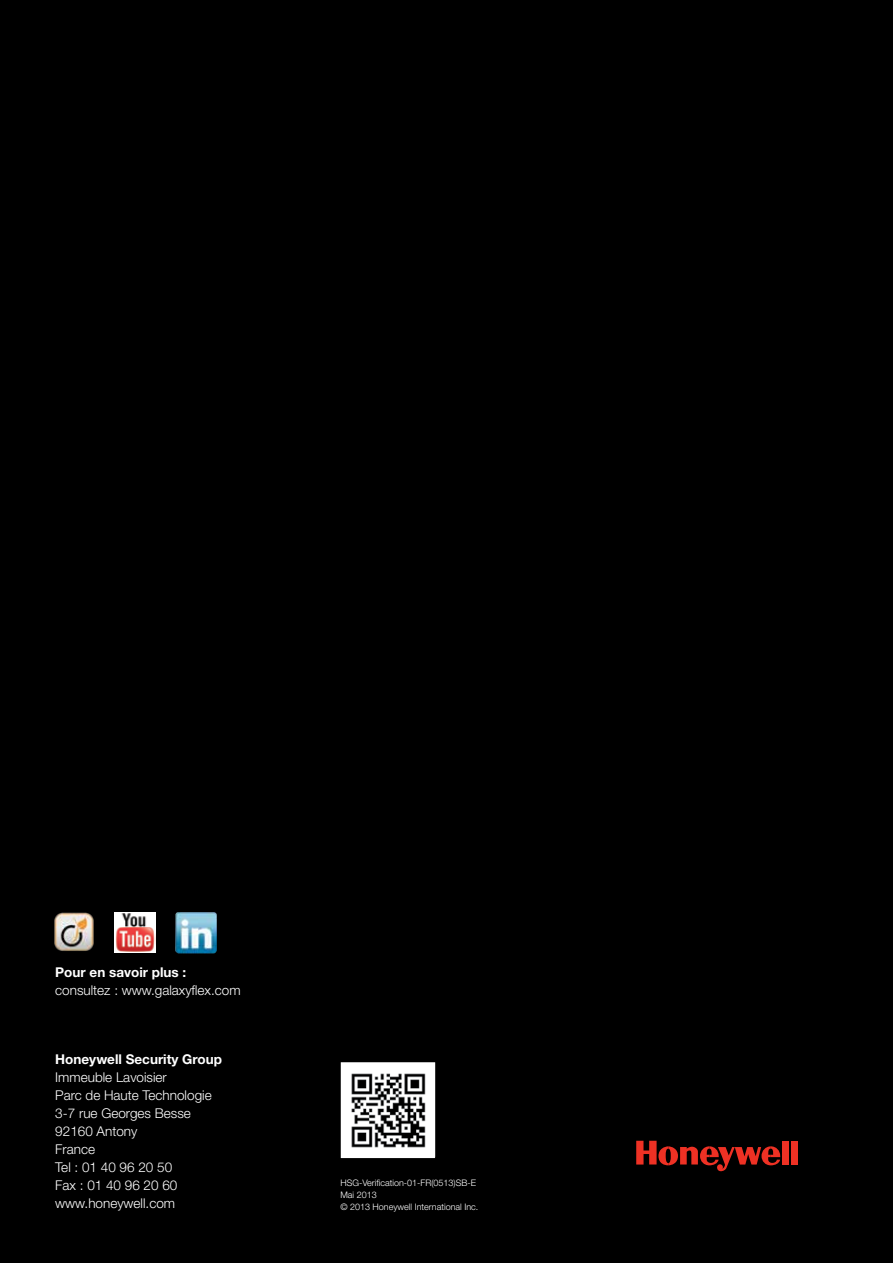
<style>
.page{position:relative;width:893px;height:1263px;background:#000}
.page>*{position:absolute;margin:0;border:0;box-sizing:border-box;transform-origin:0 0}
.t1{font:300 13.5px/18px "Helvetica Neue";color:#fff}
.t2{font:700 13.5px "Helvetica Neue";color:#fff}
.t3{font:300 9px/12px "Helvetica Neue";color:#fff}
</style>
<div class="page">
<div style="left:782px;top:1141px;width:6px;height:23px;background:#ee3124"></div>
<div style="left:791px;top:1141px;width:7px;height:23px;background:#ee3124"></div>
<svg style="left:636px;top:1141px;width:144px;height:30px"></svg>
<img style="left:175px;top:912px;width:42px;height:41px">
<img style="left:115px;top:912px;width:40px;height:41px">
<img style="left:54px;top:912px;width:40px;height:39px">
<img style="left:341px;top:1062px;width:94px;height:96px">
<p class="t2" style="left:55px;top:964px;width:133px">Pour en savoir plus :</p>
<p class="t1" style="left:55px;top:981px;width:187px">consultez : www.galaxyflex.com</p>
<p class="t2" style="left:55px;top:1051px;width:168px">Honeywell Security Group</p>
<p class="t1" style="left:55px;top:1068px;width:158px">Immeuble Lavoisier<br>Parc de Haute Technologie<br>3-7 rue Georges Besse<br>92160 Antony<br>France<br>Tel : 01 40 96 20 50<br>Fax : 01 40 96 20 60 www.honeywell.com</p>
<p class="t3" style="left:340px;top:1176px;width:140px">HSG-Verification-01-FR(0513)SB-E<br>Mai 2013<br>© 2013 Honeywell International Inc.</p>
</div>
